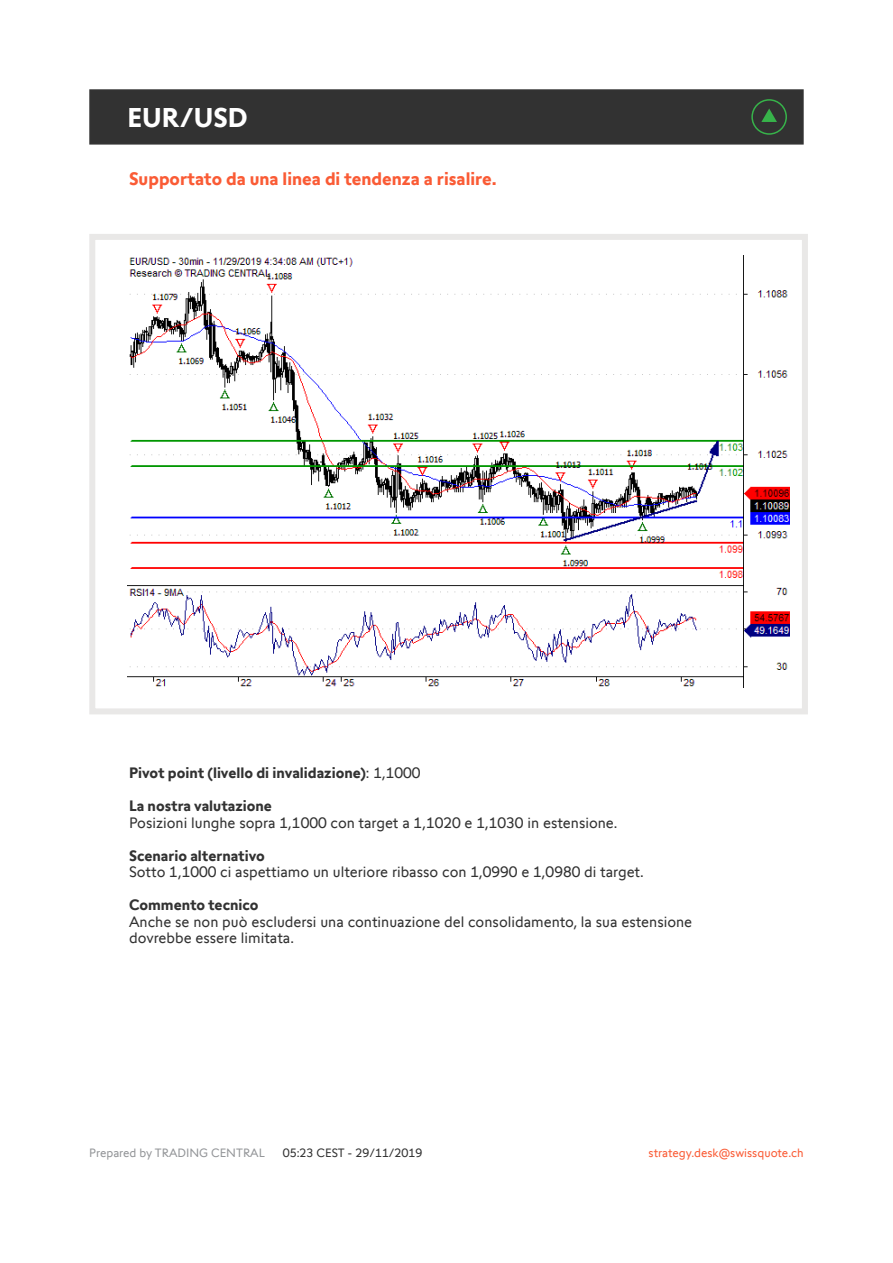
<style>
.page{position:relative;width:893px;height:1263px;background:#fff}
.page>*{position:absolute;margin:0;border:0;box-sizing:border-box;transform-origin:0 0}
.t1{font:700 27px "Swissquote CT";color:#fff}
.t2{font:700 18px "Swissquote CT";color:#fa5b35}
.t3{font:15px/16.5px "Swissquote CT";color:#323232}
.t4{font:700 15px "Swissquote CT";color:#323232}
.t5{font:12px "Swissquote CT";color:#fa5b35}
.t6{font:12px "Swissquote CT";color:#939598}
.t7{font:12px "Swissquote CT";color:#323232}
.s1{font-weight:400}
</style>
<div class="page">
<div style="left:89px;top:234px;width:719px;height:480px;border:6px solid #e9e8e7"></div>
<div style="left:89px;top:89px;width:715px;height:56px;background:#323232;border:2px solid #323232"></div>
<img style="left:128px;top:255px;width:661px;height:432px">
<svg style="left:751px;top:99px;width:36px;height:36px"></svg>
<h1 class="t1" style="left:128px;top:101px;width:122px">EUR/USD</h1>
<p class="t2" style="left:129px;top:168px;width:369px">Supportato da una linea di tendenza a risalire.</p>
<p class="t4" style="left:129px;top:764px;width:293px">Pivot point (livello di invalidazione)<span class="s1">: 1,1000</span></p>
<p class="t4" style="left:129px;top:797px;width:144px">La nostra valutazione</p>
<p class="t3" style="left:129px;top:814px;width:490px">Posizioni lunghe sopra 1,1000 con target a 1,1020 e 1,1030 in estensione.</p>
<p class="t4" style="left:129px;top:846px;width:137px">Scenario alternativo</p>
<p class="t3" style="left:129px;top:864px;width:516px">Sotto 1,1000 ci aspettiamo un ulteriore ribasso con 1,0990 e 1,0980 di target.</p>
<p class="t4" style="left:129px;top:896px;width:131px">Commento tecnico</p>
<p class="t3" style="left:129px;top:913px;width:565px">Anche se non può escludersi una continuazione del consolidamento, la sua estensione dovrebbe essere limitata.</p>
<p class="t6" style="left:89px;top:1145px;width:177px">Prepared by TRADING CENTRAL</p>
<p class="t7" style="left:283px;top:1145px;width:141px">05:23 CEST - 29/11/2019</p>
<p class="t5" style="left:649px;top:1145px;width:157px">strategy.desk@swissquote.ch</p>
</div>
